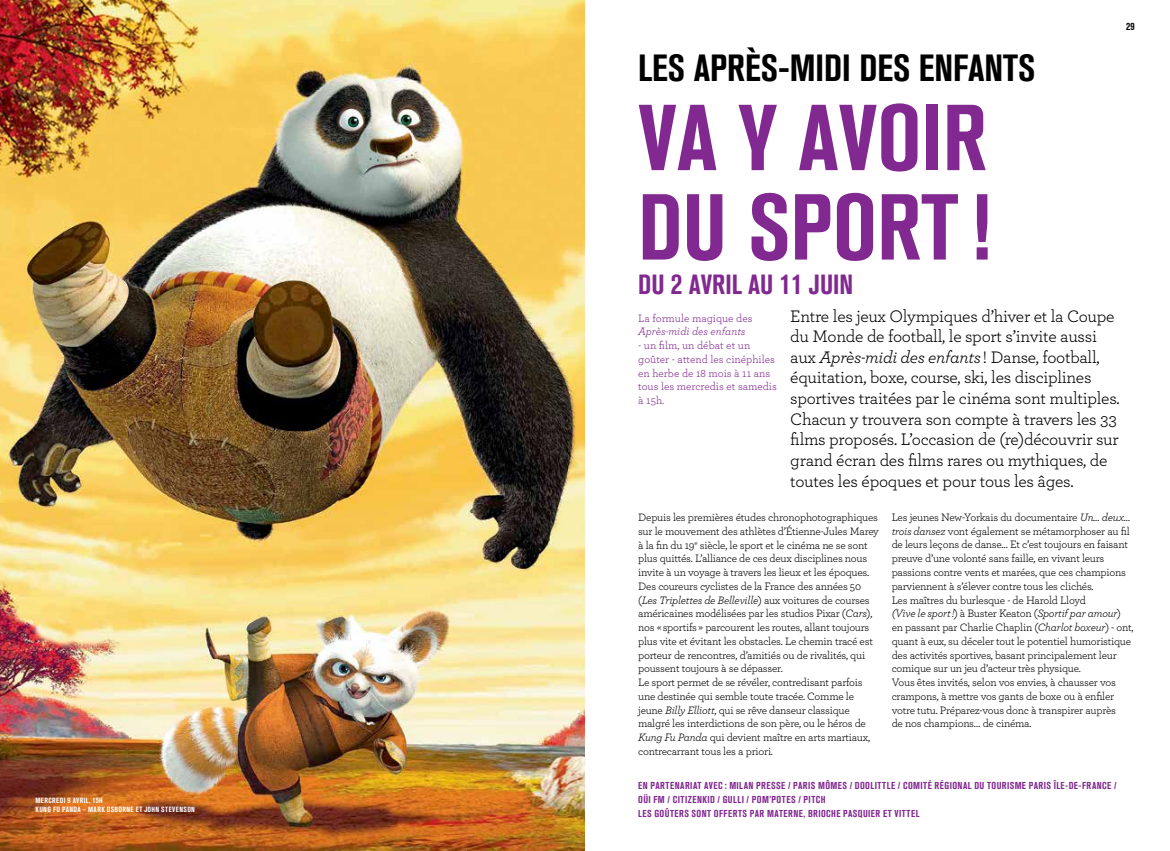
<style>
.page{position:relative;width:1170px;height:851px;background:#fff}
.page>*{position:absolute;margin:0;border:0;box-sizing:border-box;transform-origin:0 0}
.t1{font:700 condensed 92.5px/89.4px "Akzidenz Grotesk BQ";color:#812990}
.t2{font:700 condensed 37.5px "Akzidenz Grotesk BQ";color:#000}
.t3{font:700 condensed 27.5px "Akzidenz Grotesk MG";color:#812990}
.t4{font:17.5px/20.6px "Archer";letter-spacing:-.015em;color:#000}
.t5{font:11.25px/13.8px "Archer";letter-spacing:-.02em;color:#000}
.t6{font:11.25px/13.8px "Archer";color:#812990}
.t7{font:italic 11.25px "Archer";color:#812990}
.t8{font:700 condensed 10.62px "Akzidenz Grotesk BQ";color:#000}
.t9{font:700 condensed 10px/13.8px "Akzidenz Grotesk BQ";letter-spacing:.045em;color:#812990}
.t10{font:700 condensed 7.5px/9px "Akzidenz Grotesk MG";letter-spacing:.05em;color:#fff}
.s1{font-style:italic}
</style>
<div class="page">
<img style="left:0;top:0;width:585px;height:850px">
<p class="t10" style="left:35px;top:795px;width:42px">MERCREDI 9 AVRIL</p>
<p class="t10" style="left:35px;top:795px;width:161px;text-indent:54px">, 15H<br>KUNG FU PANDA – MARK OSBORNE ET JOHN STEVENSON</p>
<h2 class="t2" style="left:638px;top:46px;width:398px">LES APRÈS-MIDI DES ENFANTS</h2>
<h1 class="t1" style="left:638px;top:93px;width:354px">VA Y AVOIR<br>DU SPORT!</h1>
<p class="t8" style="left:1125px;top:20px;width:10px">29</p>
<h3 class="t3" style="left:638px;top:269px;width:214px">DU 2 AVRIL AU 11 JUIN</h3>
<p class="t6" style="left:638px;top:310px;width:116px">La formule magique des</p>
<p class="t7" style="left:638px;top:323px;width:109px">Après-midi des enfants</p>
<p class="t6" style="left:638px;top:338px;width:140px">- un film, un débat et un goûter - attend les cinéphiles en herbe de 18 mois à 11 ans tous les mercredis et samedis à 15h.</p>
<p class="t4" style="left:790px;top:304px;width:331px">Entre les jeux Olympiques d’hiver et la Coupe du Monde de football, le sport s’invite aussi aux <span class="s1">Après-midi des enfants</span> ! Danse, football, équitation, boxe, course, ski, les disciplines sportives traitées par le cinéma sont multiples.<br>Chacun y trouvera son compte à travers les 33 films proposés. L’occasion de (re)découvrir sur grand écran des films rares ou mythiques, de toutes les époques et pour tous les âges.</p>
<p class="t5" style="left:638px;top:509px;width:242px">Depuis les premières études chronophotographiques sur le mouvement des athlètes d’Étienne-Jules Marey à la fin du 19<sup>e</sup> siècle, le sport et le cinéma ne se sont plus quittés. L’alliance de ces deux disciplines nous invite à un voyage à travers les lieux et les époques.<br>Des coureurs cyclistes de la France des années 50 (<span class="s1">Les Triplettes de Belleville</span>) aux voitures de courses américaines modélisées par les studios Pixar (<span class="s1">Cars</span>), nos « sportifs » parcourent les routes, allant toujours plus vite et évitant les obstacles. Le chemin tracé est porteur de rencontres, d’amitiés ou de rivalités, qui poussent toujours à se dépasser.<br>Le sport permet de se révéler, contredisant parfois une destinée qui semble toute tracée. Comme le jeune <span class="s1">Billy Elliott</span>, qui se rêve danseur classique malgré les interdictions de son père, ou le héros de <span class="s1">Kung Fu Panda</span> qui devient maître en arts martiaux, contrecarrant tous les a priori.</p>
<p class="t5" style="left:891px;top:509px;width:243px">Les jeunes New-Yorkais du documentaire <span class="s1">Un… deux… trois dansez</span> vont également se métamorphoser au fil de leurs leçons de danse… Et c’est toujours en faisant preuve d’une volonté sans faille, en vivant leurs passions contre vents et marées, que ces champions parviennent à s’élever contre tous les clichés.<br>Les maîtres du burlesque - de Harold Lloyd<br><span class="s1">(Vive le sport !</span>) à Buster Keaton (<span class="s1">Sportif par amour</span>) en passant par Charlie Chaplin (<span class="s1">Charlot boxeur</span>) - ont, quant à eux, su déceler tout le potentiel humoristique des activités sportives, basant principalement leur comique sur un jeu d’acteur très physique.<br>Vous êtes invités, selon vos envies, à chausser vos crampons, à mettre vos gants de boxe ou à enfiler votre tutu. Préparez-vous donc à transpirer auprès<br>de nos champions… de cinéma.</p>
<p class="t9" style="left:638px;top:778px;width:222px">EN PARTENARIAT AVEC : MILAN PRESSE / PARIS MÔMES / DOOLITTLE</p>
<p class="t9" style="left:897px;top:778px;width:16px">/ COMITÉ</p>
<p class="t9" style="left:934px;top:778px;width:11px">RÉGIONAL</p>
<p class="t9" style="left:974px;top:778px;width:24px">DU TOURISME</p>
<p class="t9" style="left:1028px;top:778px;width:11px">PARIS</p>
<p class="t9" style="left:1053px;top:778px;width:39px">ÎLE-DE-FRANCE</p>
<p class="t9" style="left:1113px;top:778px;width:4px">/</p>
<p class="t9" style="left:638px;top:792px;width:90px">OÜI FM / CITIZENKID / GULLI</p>
<p class="t9" style="left:746px;top:792px;width:31px">/ POM’POTES</p>
<p class="t9" style="left:638px;top:792px;width:283px;text-indent:160px">/ PITCH<br>LES GOÛTERS SONT OFFERTS PAR MATERNE, BRIOCHE PASQUIER ET VITTEL</p>
</div>
